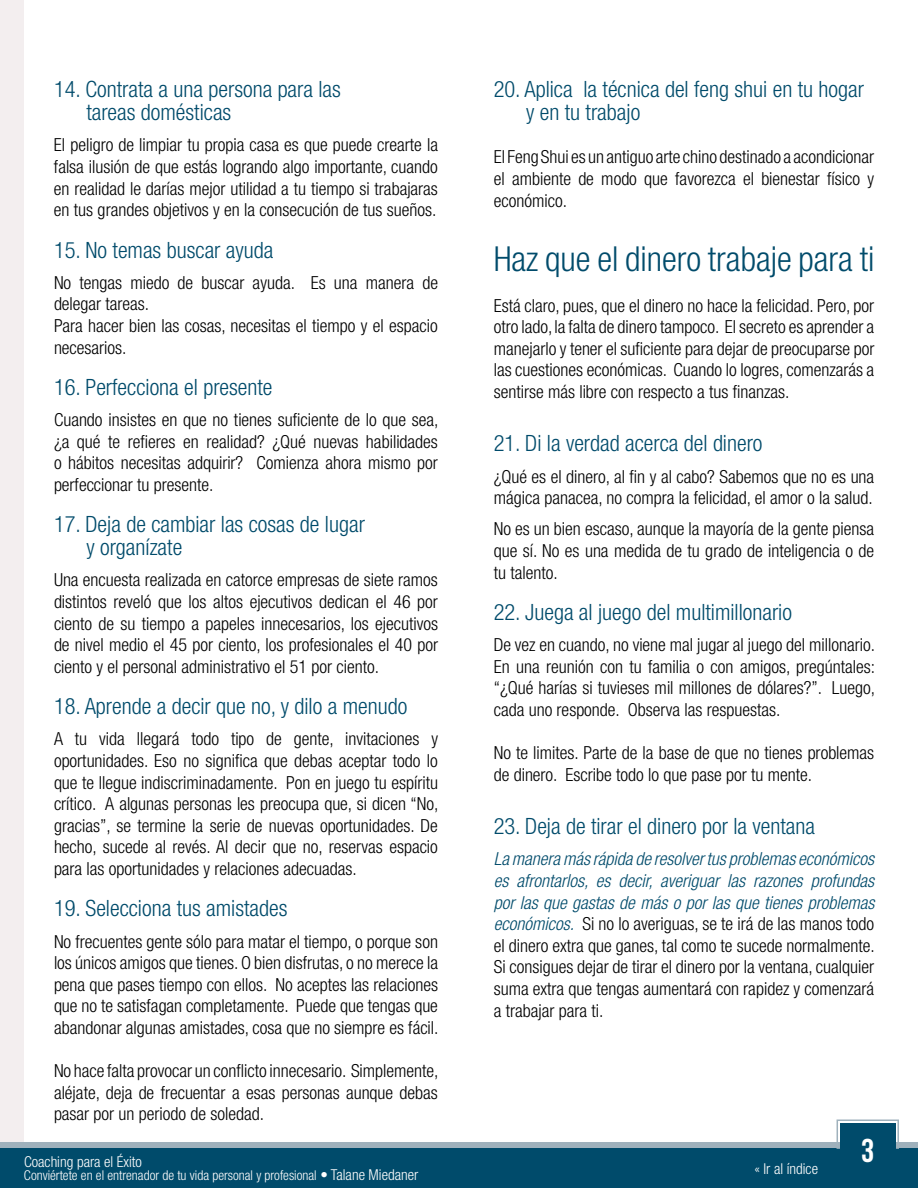
<style>
.page{position:relative;width:918px;height:1188px;background:#fff}
.page>*{position:absolute;margin:0;border:0;box-sizing:border-box;transform-origin:0 0}
.t1{font:300 condensed 34.5px "Helvetica Neue";color:#004b6b}
.t2{font:33px "Bebas Neue";color:#fff}
.t3{font:300 condensed 22.5px/22.8px "Helvetica Neue";color:#004b6b}
.t4{font:300 condensed 18px/21.6px "Helvetica Neue";color:#000;text-align:justify}
.t5{font:300 condensed 15px "Helvetica Neue";color:#fff}
.t6{font:300 condensed 13.5px "Helvetica Neue";color:#fff}
.s1{font-size:15px}
.s2{font-style:italic;color:#004b6b}
</style>
<div class="page">
<div style="left:0;top:0;width:24px;height:1188px;background:#f3eeef"></div>
<div style="left:0;top:1143px;width:918px;height:41px;background:linear-gradient(to right,#9fb1bc,#9fb1bc)"></div>
<div style="left:0;top:1149px;width:918px;height:39px;background:#004b6b"></div>
<div style="left:837px;top:1120px;width:62px;height:29px;border:2px solid #9fb1bc"></div>
<div style="left:840px;top:1123px;width:56px;height:65px;background:#004b6b"></div>
<p class="t3" style="left:86px;top:78px;width:256px;text-indent:-32px">14. Contrata a una persona para las tareas domésticas</p>
<p class="t4" style="left:54px;top:134px;width:386px">El peligro de limpiar tu propia casa es que puede crearte la falsa ilusión de que estás logrando algo importante, cuando en realidad le darías mejor utilidad a tu tiempo si trabajaras en tus grandes objetivos y en la consecución de tus sueños.</p>
<p class="t3" style="left:54px;top:238px;width:221px">15. No temas buscar ayuda</p>
<p class="t4" style="left:54px;top:272px;width:386px;text-align:left">No tengas miedo de buscar ayuda. Es una manera de delegar tareas.<br>Para hacer bien las cosas, necesitas el tiempo y el espacio necesarios.</p>
<p class="t3" style="left:54px;top:375px;width:220px">16. Perfecciona el presente</p>
<p class="t4" style="left:54px;top:409px;width:386px">Cuando insistes en que no tienes suficiente de lo que sea, ¿a qué te refieres en realidad? ¿Qué nuevas habilidades o hábitos necesitas adquirir? Comienza ahora mismo por perfeccionar tu presente.</p>
<p class="t3" style="left:86px;top:513px;width:280px;text-indent:-32px">17. Deja de cambiar las cosas de lugar y organízate</p>
<p class="t4" style="left:54px;top:569px;width:386px">Una encuesta realizada en catorce empresas de siete ramos distintos reveló que los altos ejecutivos dedican el 46 por ciento de su tiempo a papeles innecesarios, los ejecutivos de nivel medio el 45 por ciento, los profesionales el 40 por ciento y el personal administrativo el 51 por ciento.</p>
<p class="t3" style="left:54px;top:695px;width:355px">18. Aprende a decir que no, y dilo a menudo</p>
<p class="t4" style="left:54px;top:728px;width:386px">A tu vida llegará todo tipo de gente, invitaciones y oportunidades. Eso no significa que debas aceptar todo lo que te llegue indiscriminadamente. Pon en juego tu espíritu crítico. A algunas personas les preocupa que, si dicen “No, gracias”, se termine la serie de nuevas oportunidades. De hecho, sucede al revés. Al decir que no, reservas espacio para las oportunidades y relaciones adecuadas.</p>
<p class="t3" style="left:54px;top:897px;width:235px">19. Selecciona tus amistades</p>
<p class="t4" style="left:54px;top:930px;width:386px">No frecuentes gente sólo para matar el tiempo, o porque son los únicos amigos que tienes. O bien disfrutas, o no merece la pena que pases tiempo con ellos. No aceptes las relaciones que no te satisfagan completamente. Puede que tengas que abandonar algunas amistades, cosa que no siempre es fácil.</p>
<p class="t4" style="left:54px;top:1060px;width:386px">No hace falta provocar un conflicto innecesario. Simplemente, aléjate, deja de frecuentar a esas personas aunque debas pasar por un periodo de soledad.</p>
<p class="t5" style="left:24px;top:1153px;width:119px">Coaching para el Éxito</p>
<p class="t6" style="left:24px;top:1168px;width:396px">Conviértete en el entrenador de tu vida personal y profesional <span class="s1">• Talane Miedaner</span></p>
<p class="t3" style="left:526px;top:78px;width:339px;text-indent:-32px">20. Aplica la técnica del feng shui en tu hogar y en tu trabajo</p>
<p class="t4" style="left:494px;top:146px;width:382px">El Feng Shui es un antiguo arte chino destinado a acondicionar el ambiente de modo que favorezca el bienestar físico y económico.</p>
<h1 class="t1" style="left:494px;top:239px;width:382px">Haz que el dinero trabaje para ti</h1>
<p class="t4" style="left:494px;top:294px;width:382px">Está claro, pues, que el dinero no hace la felicidad. Pero, por otro lado, la falta de dinero tampoco. El secreto es aprender a manejarlo y tener el suficiente para dejar de preocuparse por las cuestiones económicas. Cuando lo logres, comenzarás a sentirse más libre con respecto a tus finanzas.</p>
<p class="t3" style="left:494px;top:432px;width:270px">21. Di la verdad acerca del dinero</p>
<p class="t4" style="left:494px;top:465px;width:382px">¿Qué es el dinero, al fin y al cabo? Sabemos que no es una mágica panacea, no compra la felicidad, el amor o la salud.</p>
<p class="t4" style="left:494px;top:518px;width:382px">No es un bien escaso, aunque la mayoría de la gente piensa que sí. No es una medida de tu grado de inteligencia o de tu talento.</p>
<p class="t3" style="left:494px;top:600px;width:300px">22. Juega al juego del multimillonario</p>
<p class="t4" style="left:494px;top:634px;width:383px">De vez en cuando, no viene mal jugar al juego del millonario.<br>En una reunión con tu familia o con amigos, pregúntales: “¿Qué harías si tuvieses mil millones de dólares?”. Luego, cada uno responde. Observa las respuestas.</p>
<p class="t4" style="left:494px;top:742px;width:382px">No te limites. Parte de la base de que no tienes problemas de dinero. Escribe todo lo que pase por tu mente.</p>
<p class="t3" style="left:494px;top:815px;width:323px">23. Deja de tirar el dinero por la ventana</p>
<p class="t4" style="left:494px;top:848px;width:383px"><span class="s2">La manera más rápida de resolver tus problemas económicos es afrontarlos, es decir, averiguar las razones profundas por las que gastas de más o por las que tienes problemas económicos.</span> Si no lo averiguas, se te irá de las manos todo el dinero extra que ganes, tal como te sucede normalmente.<br>Si consigues dejar de tirar el dinero por la ventana, cualquier suma extra que tengas aumentará con rapidez y comenzará a trabajar para ti.</p>
<p class="t5" style="left:754px;top:1160px;width:65px">« Ir al índice</p>
<h2 class="t2" style="left:861px;top:1132px;width:15px">3</h2>
</div>
